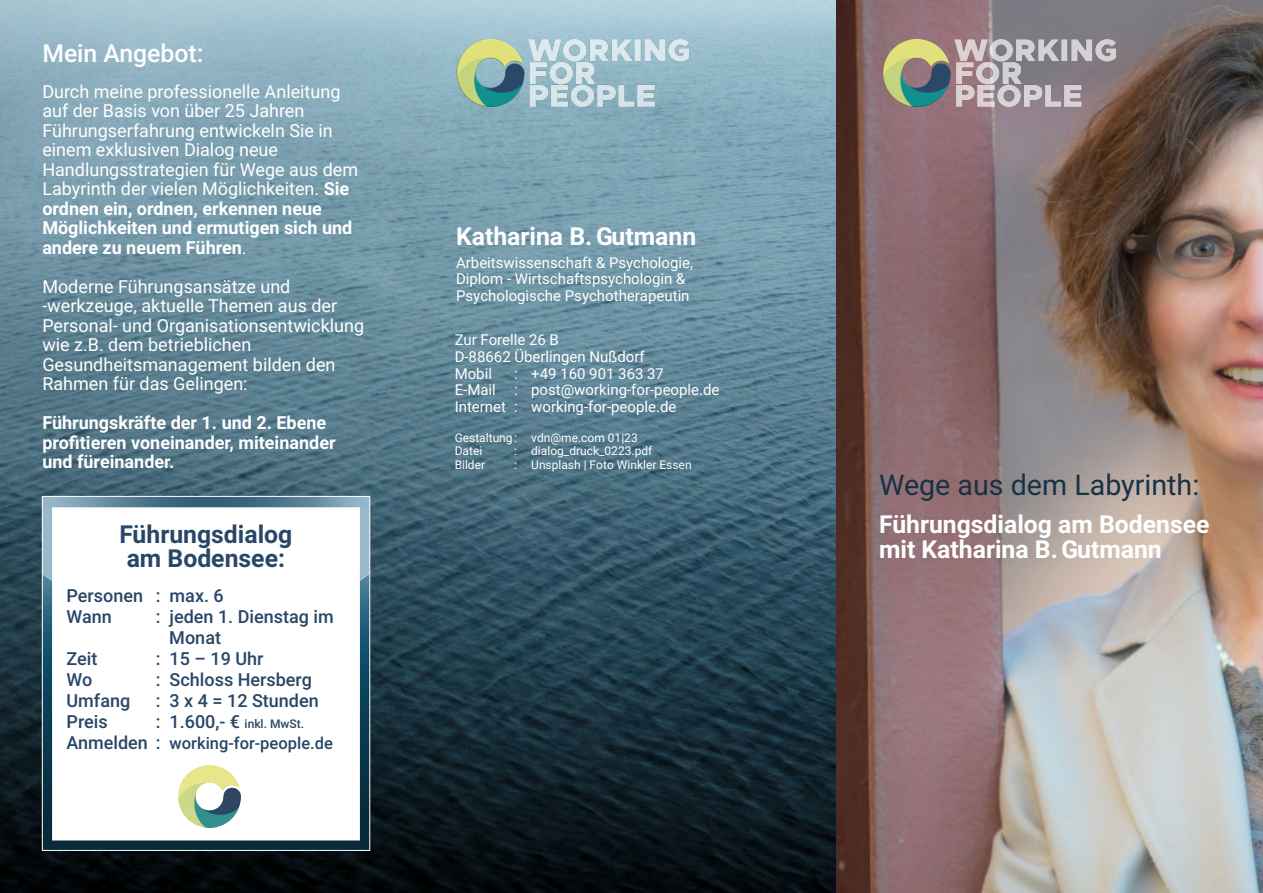
<style>
.page{position:relative;width:1263px;height:893px;background:#fff}
.page>*{position:absolute;margin:0;border:0;box-sizing:border-box;transform-origin:0 0}
.t1{font:28.65px "Roboto";color:#173245}
.t2{font:700 24.75px/25.5px "Roboto";color:#fff}
.t3{font:700 24.75px/24px "Roboto";color:#284767}
.t4{font:500 24.75px "Roboto";color:#fff}
.t5{font:18px/19.5px "Roboto";color:#fff}
.t6{font:500 18px/21px "Roboto";color:#284767}
.t7{font:700 18px/19.5px "Roboto";color:#fff}
.t8{font:500 16.5px "Roboto";color:#284767}
.t9{font:15px/16.5px "Roboto";color:#fff}
.t10{font:12px/13.5px "Roboto";color:#fff}
.t11{font:500 12px "Roboto";color:#284767}
.s1{font-weight:700}
.s2{font-size:18px}
</style>
<div class="page">
<img style="left:0;top:0;width:836px;height:893px">
<img style="left:836px;top:0;width:427px;height:893px">
<img style="left:44px;top:498px;width:324px;height:351px">
<div style="left:42px;top:496px;width:328px;height:355px;border:1px solid #fff"></div>
<img style="left:179px;top:765px;width:62px;height:62px">
<img style="left:883px;top:39px;width:234px;height:68px">
<img style="left:456px;top:39px;width:234px;height:68px">
<h2 class="t4" style="left:42px;top:43px;width:162px">Mein Angebot:</h2>
<p class="t5" style="left:42px;top:84px;width:317px">Durch meine professionelle Anleitung auf der Basis von über 25 Jahren Führungserfahrung entwickeln Sie in einem exklusiven Dialog neue Handlungsstrategien für Wege aus dem Labyrinth der vielen Möglichkeiten. <span class="s1">Sie ordnen ein, ordnen, erkennen neue Möglichkeiten und ermutigen sich und andere zu neuem Führen</span>.</p>
<p class="t5" style="left:42px;top:279px;width:323px">Moderne Führungsansätze und -werkzeuge, aktuelle Themen aus der<br>Personal- und Organisationsentwicklung wie z.B. dem betrieblichen<br>Gesundheitsmanagement bilden den<br>Rahmen für das Gelingen:</p>
<p class="t7" style="left:42px;top:415px;width:295px">Führungskräfte der 1. und 2. Ebene profitieren voneinander, miteinander und füreinander.</p>
<h2 class="t3" style="left:119px;top:525px;width:175px">Führungsdialog am Bodensee:</h2>
<p class="t6" style="left:67px;top:587px;width:159px">Personen : max. 6<br>Wann</p>
<p class="t6" style="left:169px;top:608px;width:166px;text-indent:-13px">: jeden 1. Dienstag im<br>Monat</p>
<p class="t6" style="left:67px;top:650px;width:32px">Zeit</p>
<p class="t6" style="left:156px;top:650px;width:109px">: 15 – 19 Uhr</p>
<p class="t6" style="left:67px;top:671px;width:27px">Wo</p>
<p class="t6" style="left:156px;top:671px;width:158px">: Schloss Hersberg</p>
<p class="t6" style="left:67px;top:692px;width:65px">Umfang</p>
<p class="t6" style="left:156px;top:692px;width:164px">: 3 x 4 = 12 Stunden</p>
<p class="t6" style="left:67px;top:713px;width:43px">Preis</p>
<p class="t11" style="left:156px;top:719px;width:150px"><span class="s2">: 1.600,- €</span> inkl. MwSt.</p>
<p class="t8" style="left:67px;top:736px;width:268px"><span class="s2">Anmelden :</span> working-for-people.de</p>
<h2 class="t2" style="left:456px;top:227px;width:242px">Katharina B. Gutmann</h2>
<p class="t9" style="left:456px;top:256px;width:238px">Arbeitswissenschaft &amp; Psychologie,<br>Diplom - Wirtschaftspsychologin &amp;<br>Psychologische Psychotherapeutin</p>
<p class="t9" style="left:455px;top:333px;width:192px">Zur Forelle 26 B<br>D-88662 Überlingen Nußdorf<br>Mobil</p>
<p class="t9" style="left:455px;top:366px;width:266px;text-indent:60px">: +49 160 901 363 37<br>E-Mail : post@working-for-people.de<br>Internet : working-for-people.de</p>
<p class="t10" style="left:455px;top:432px;width:185px">Gestaltung : vdn@me.com 01|23<br>Datei</p>
<p class="t10" style="left:514px;top:445px;width:140px">: dialog_druck_0223.pdf</p>
<p class="t10" style="left:455px;top:459px;width:32px">Bilder</p>
<p class="t10" style="left:514px;top:459px;width:179px">: Unsplash | Foto Winkler Essen</p>
<h1 class="t1" style="left:879px;top:474px;width:322px">Wege aus dem Labyrinth:</h1>
<h2 class="t2" style="left:879px;top:514px;width:332px">Führungsdialog am Bodensee mit Katharina B. Gutmann</h2>
</div>
